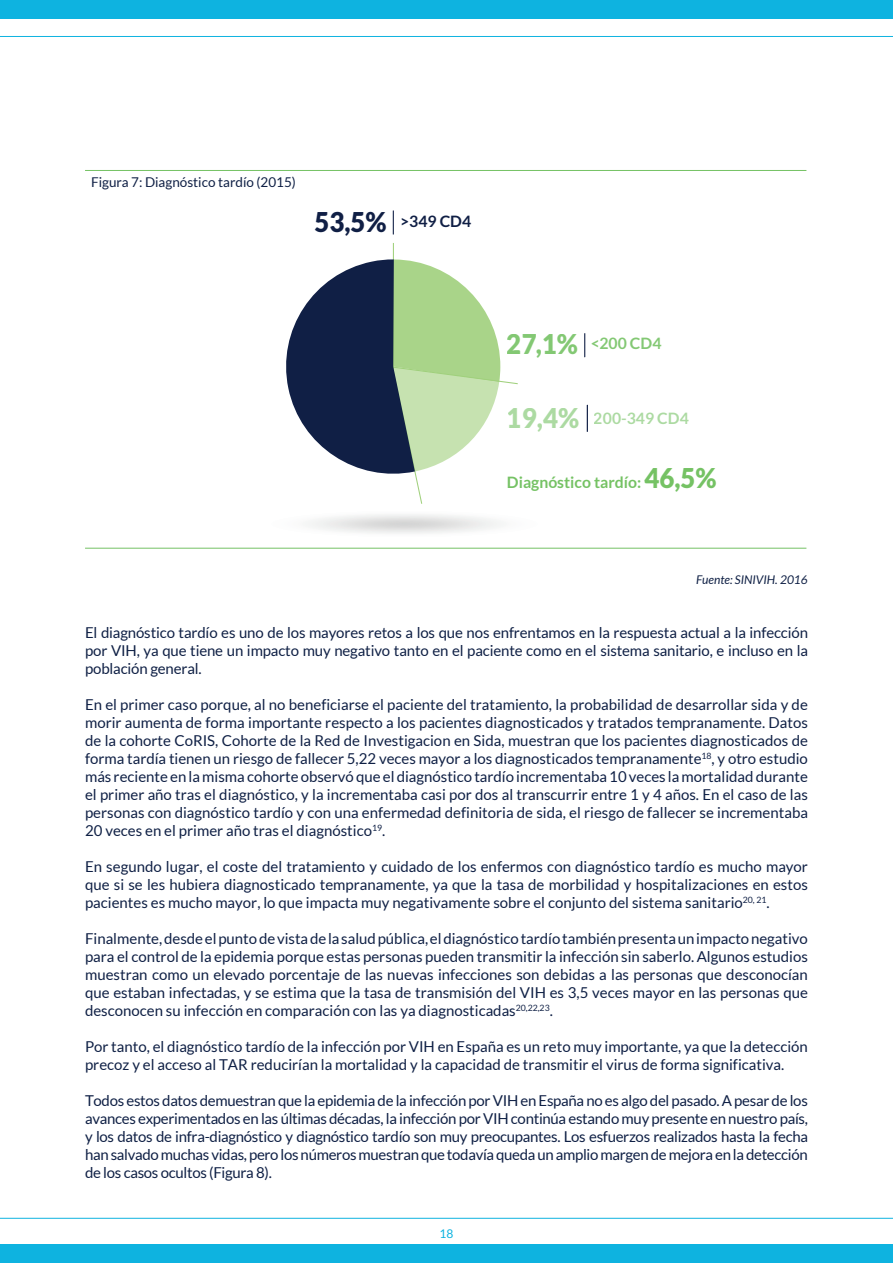
<style>
.page{position:relative;width:893px;height:1263px;background:#fff}
.page>*{position:absolute;margin:0;border:0;box-sizing:border-box;transform-origin:0 0}
.t1{font:700 15.75px "Lato";color:#75c264}
.t2{font:700 15.75px "Lato";color:#101f45}
.t3{font:15px/18px "Lato";color:#0f2045;text-align:justify}
.figura_taula{font:13.5px "Lato";color:#0f2045}
.FUENTE{font:italic 12px "Lato";color:#0f2045}
.t4{font:12px "Lato";color:#0eb3e0}
.s1{font-weight:900;font-size:27.15px}
</style>
<div class="page">
<hr style="left:0;top:1218px;width:893px;height:1px;background:#0eb3e0">
<hr style="left:0;top:36px;width:893px;height:1px;background:#0eb3e0">
<div style="left:0;top:0;width:893px;height:19px;background:#0eb3e0"></div>
<div style="left:0;top:1244px;width:893px;height:19px;background:#0eb3e0"></div>
<hr style="left:85px;top:170px;width:721px;height:1px;background:#75c264">
<hr style="left:85px;top:548px;width:721px;height:1px;background:#75c264">
<svg style="left:309px;top:514px;width:191px;height:20px"></svg>
<svg style="left:584px;top:333px;width:1px;height:24px"></svg>
<svg style="left:393px;top:211px;width:1px;height:23px"></svg>
<svg style="left:587px;top:405px;width:1px;height:27px"></svg>
<hr style="left:393px;top:243px;width:1px;height:126px;background:#a0d07c">
<svg style="left:286px;top:259px;width:232px;height:245px"></svg>
<p class="figura_taula" style="left:91px;top:175px;width:206px">Figura 7: Diagnóstico tardío (2015)</p>
<p class="t2" style="left:314px;top:213px;width:158px"><span class="s1">53,5%</span> &gt;349 CD4</p>
<p class="t1" style="left:507px;top:334px;width:156px"><span class="s1">27,1%</span> &lt;200 CD4</p>
<p class="t1" style="left:507px;top:409px;width:183px"><span class="s1">19,4%</span> 200-349 CD4</p>
<p class="t1" style="left:507px;top:473px;width:211px">Diagnóstico tardío: <span class="s1">46,5%</span></p>
<p class="FUENTE" style="left:696px;top:573px;width:113px">Fuente: SINIVIH. 2016</p>
<p class="t3" style="left:85px;top:624px;width:724px">El diagnóstico tardío es uno de los mayores retos a los que nos enfrentamos en la respuesta actual a la infección por VIH, ya que tiene un impacto muy negativo tanto en el paciente como en el sistema sanitario, e incluso en la población general.</p>
<p class="t3" style="left:85px;top:696px;width:724px">En el primer caso porque, al no beneficiarse el paciente del tratamiento, la probabilidad de desarrollar sida y de morir aumenta de forma importante respecto a los pacientes diagnosticados y tratados tempranamente. Datos de la cohorte CoRIS, Cohorte de la Red de Investigacion en Sida, muestran que los pacientes diagnosticados de forma tardía tienen un riesgo de fallecer 5,22 veces mayor a los diagnosticados tempranamente<sup>18</sup>, y otro estudio más reciente en la misma cohorte observó que el diagnóstico tardío incrementaba 10 veces la mortalidad durante el primer año tras el diagnóstico, y la incrementaba casi por dos al transcurrir entre 1 y 4 años. En el caso de las personas con diagnóstico tardío y con una enfermedad definitoria de sida, el riesgo de fallecer se incrementaba 20 veces en el primer año tras el diagnóstico<sup>19</sup>.</p>
<p class="t3" style="left:85px;top:858px;width:724px">En segundo lugar, el coste del tratamiento y cuidado de los enfermos con diagnóstico tardío es mucho mayor que si se les hubiera diagnosticado tempranamente, ya que la tasa de morbilidad y hospitalizaciones en estos pacientes es mucho mayor, lo que impacta muy negativamente sobre el conjunto del sistema sanitario<sup>20,</sup> <sup>21</sup>.</p>
<p class="t3" style="left:85px;top:930px;width:724px">Finalmente, desde el punto de vista de la salud pública, el diagnóstico tardío también presenta un impacto negativo para el control de la epidemia porque estas personas pueden transmitir la infección sin saberlo. Algunos estudios muestran como un elevado porcentaje de las nuevas infecciones son debidas a las personas que desconocían que estaban infectadas, y se estima que la tasa de transmisión del VIH es 3,5 veces mayor en las personas que desconocen su infección en comparación con las ya diagnosticadas<sup>20,22,23</sup>.</p>
<p class="t3" style="left:85px;top:1038px;width:724px">Por tanto, el diagnóstico tardío de la infección por VIH en España es un reto muy importante, ya que la detección precoz y el acceso al TAR reducirían la mortalidad y la capacidad de transmitir el virus de forma significativa.</p>
<p class="t3" style="left:85px;top:1092px;width:724px">Todos estos datos demuestran que la epidemia de la infección por VIH en España no es algo del pasado. A pesar de los avances experimentados en las últimas décadas, la infección por VIH continúa estando muy presente en nuestro país, y los datos de infra-diagnóstico y diagnóstico tardío son muy preocupantes. Los esfuerzos realizados hasta la fecha han salvado muchas vidas, pero los números muestran que todavía queda un amplio margen de mejora en la detección de los casos ocultos (Figura 8).</p>
<p class="t4" style="left:439px;top:1227px;width:15px">18</p>
</div>
